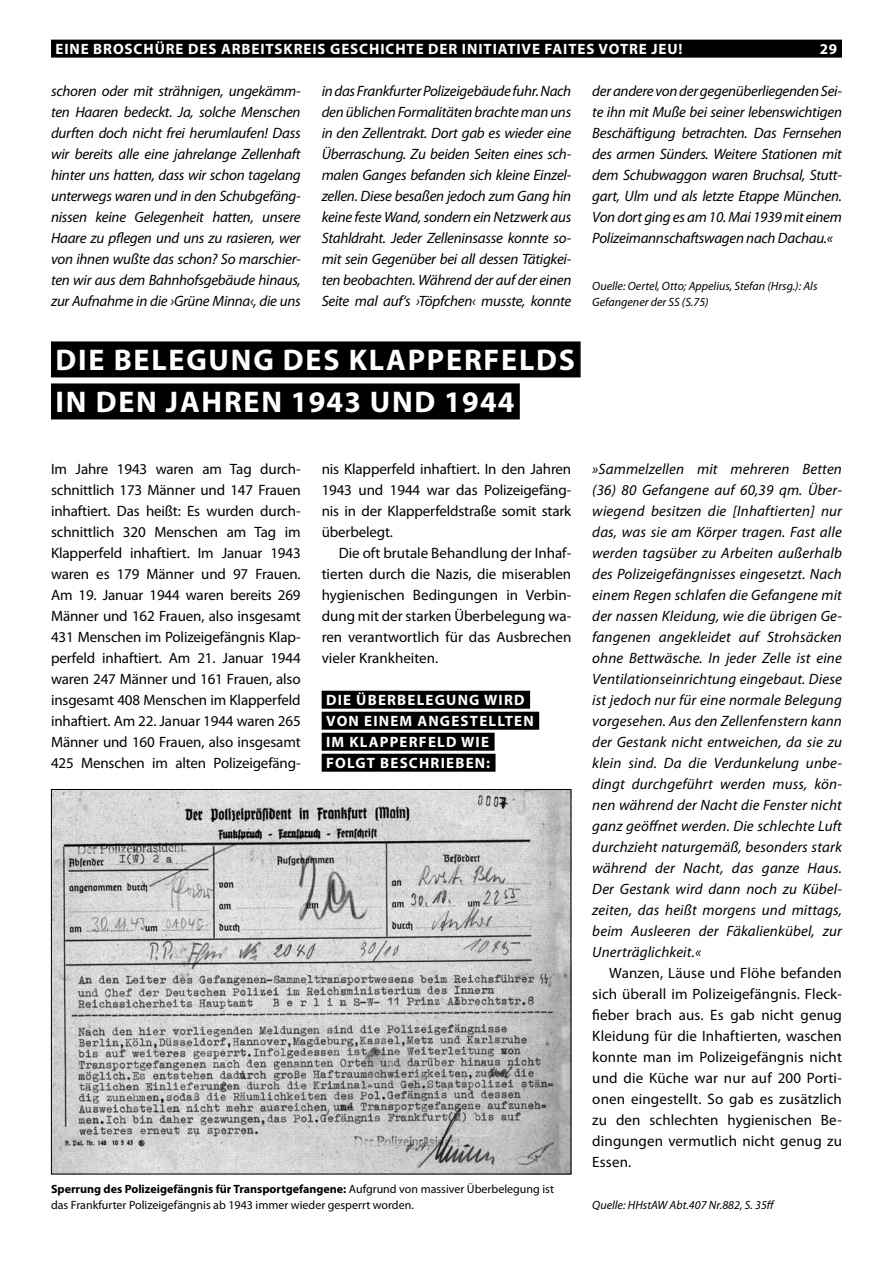
<style>
.page{position:relative;width:893px;height:1263px;background:#fff}
.page>*{position:absolute;margin:0;border:0;box-sizing:border-box;transform-origin:0 0}
.t1{font:700 30px/42px "Myriad Pro";letter-spacing:.06em;color:#fff}
.t2{font:italic 15px/21px "Myriad Pro";letter-spacing:-.02em;color:#000;text-align:justify}
.t3{font:15px/21px "Myriad Pro";letter-spacing:-.005em;color:#000;text-align:justify}
.t4{font:700 15px/21px "Myriad Pro";letter-spacing:.07em;color:#fff}
.t5{font:12px/16.5px "Myriad Pro";color:#000}
.t6{font:italic 12px/16.5px "Myriad Pro";color:#000}
.s1{font-weight:700}
</style>
<div class="page">
<div style="left:51px;top:40px;width:791px;height:18px;background:#000"></div>
<div style="left:51px;top:341px;width:530px;height:36px;background:#000"></div>
<div style="left:51px;top:383px;width:469px;height:36px;background:#000"></div>
<div style="left:322px;top:691px;width:208px;height:18px;background:#000"></div>
<div style="left:322px;top:712px;width:217px;height:18px;background:#000"></div>
<div style="left:322px;top:733px;width:173px;height:18px;background:#000"></div>
<div style="left:322px;top:754px;width:173px;height:18px;background:#000"></div>
<img style="left:53px;top:791px;width:516px;height:381px">
<p class="t4" style="left:55px;top:38px;width:628px">EINE BROSCHÜRE DES ARBEITSKREIS GESCHICHTE DER INITIATIVE FAITES VOTRE JEU!</p>
<p class="t4" style="left:820px;top:38px;width:19px">29</p>
<p class="t2" style="left:51px;top:80px;width:251px">schoren oder mit strähnigen, ungekämm&shy;ten Haaren bedeckt. Ja, solche Menschen durften doch nicht frei herumlaufen! Dass wir bereits alle eine jahrelange Zellenhaft hinter uns hatten, dass wir schon tagelang unterwegs waren und in den Schubgefäng&shy;nissen keine Gelegenheit hatten, unsere Haare zu pflegen und uns zu rasieren, wer von ihnen wußte das schon? So marschier&shy;ten wir aus dem Bahnhofsgebäude hinaus, zur Aufnahme in die ›Grüne Minna‹, die uns</p>
<p class="t2" style="left:322px;top:80px;width:251px">in das Frankfurter Polizeigebäude fuhr. Nach den üblichen Formalitäten brachte man uns in den Zellentrakt. Dort gab es wieder eine Überraschung. Zu beiden Seiten eines sch&shy;malen Ganges befanden sich kleine Einzel&shy;zellen. Diese besaßen jedoch zum Gang hin keine feste Wand, sondern ein Netzwerk aus Stahldraht. Jeder Zelleninsasse konnte so&shy;mit sein Gegenüber bei all dessen Tätigkei&shy;ten beobachten. Während der auf der einen Seite mal auf‘s ›Töpfchen‹ musste, konnte</p>
<p class="t2" style="left:592px;top:80px;width:251px">der andere von der gegenüberliegenden Sei&shy;te ihn mit Muße bei seiner lebenswichtigen Beschäftigung betrachten. Das Fernsehen des armen Sünders. Weitere Stationen mit dem Schubwaggon waren Bruchsal, Stutt&shy;gart, Ulm und als letzte Etappe München.<br>Von dort ging es am 10. Mai 1939 mit einem Polizeimannschaftswagen nach Dachau.«</p>
<p class="t6" style="left:592px;top:277px;width:227px">Ouelle: Oertel, Otto; Appelius, Stefan (Hrsg.): Als<br>Gefangener der SS (S.75)</p>
<h1 class="t1" style="left:56px;top:338px;width:351px">DI E BELEGUNG DES KLAPP</h1>
<h1 class="t1" style="left:56px;top:338px;width:521px;text-indent:391px">ERFELDS<br>IN DEN JAHREN 1943 UND 1944</h1>
<p class="t3" style="left:51px;top:458px;width:251px">Im Jahre 1943 waren am Tag durch&shy;schnittlich 173 Männer und 147 Frauen inhaftiert. Das heißt: Es wurden durch&shy;schnittlich 320 Menschen am Tag im Klapperfeld inhaftiert. Im Januar 1943 waren es 179 Männer und 97 Frauen.<br>Am 19. Januar 1944 waren bereits 269<br>Männer und 162 Frauen, also insgesamt 431 Menschen im Polizeigefängnis Klap&shy;perfeld inhaftiert. Am 21. Januar 1944 waren 247 Männer und 161 Frauen, also insgesamt 408 Menschen im Klapperfeld inhaftiert. Am 22. Januar 1944 waren 265<br>Männer und 160 Frauen, also insgesamt 425 Menschen im alten Polizeigefäng-</p>
<p class="t3" style="left:322px;top:458px;width:251px">nis Klapperfeld inhaftiert. In den Jahren 1943 und 1944 war das Polizeigefäng&shy;nis in der Klapperfeldstraße somit stark überbelegt.</p>
<p class="t3" style="left:322px;top:542px;width:251px;text-indent:17px">Die oft brutale Behandlung der Inhaf&shy;tierten durch die Nazis, die miserablen hygienischen Bedingungen in Verbin&shy;dung mit der starken Überbelegung wa&shy;ren verantwortlich für das Ausbrechen vieler Krankheiten.</p>
<p class="t4" style="left:326px;top:689px;width:209px">DIE ÜBERBELEGUNG WIRD<br>VON EINEM ANGESTELLTEN<br>IM KLAPP</p>
<p class="t4" style="left:326px;top:731px;width:166px;text-align:right">ERFELD WIE<br>FOLGT BESCHRIEBEN:</p>
<p class="t5" style="left:51px;top:1180px;width:504px"><span class="s1">SPERRUNG DES POLIZEIGEFÄNGNIS FÜR TRANSPORTGEFANGENE:</span> Aufgrund von massiver Überbelegung ist das Frankfurter Polizeigefängnis ab 1943 immer wieder gesperrt worden.</p>
<p class="t2" style="left:592px;top:458px;width:251px">»Sammelzellen mit mehreren Betten (36) 80 Gefangene auf 60,39 qm. Über&shy;wiegend besitzen die [Inhaftierten] nur das, was sie am Körper tragen. Fast alle werden tagsüber zu Arbeiten außerhalb des Polizeigefängnisses eingesetzt. Nach einem Regen schlafen die Gefangene mit der nassen Kleidung, wie die übrigen Ge&shy;fangenen angekleidet auf Strohsäcken ohne Bettwäsche. In jeder Zelle ist eine Ventilationseinrichtung eingebaut. Diese ist jedoch nur für eine normale Belegung vorgesehen. Aus den Zellenfenstern kann der Gestank nicht entweichen, da sie zu klein sind. Da die Verdunkelung unbe&shy;dingt durchgeführt werden muss, kön&shy;nen während der Nacht die Fenster nicht ganz geöffnet werden. Die schlechte Luft durchzieht naturgemäß, besonders stark während der Nacht, das ganze Haus.<br>Der Gestank wird dann noch zu Kübel&shy;zeiten, das heißt morgens und mittags, beim Ausleeren der Fäkalienkübel, zur Unerträglichkeit.«</p>
<p class="t3" style="left:592px;top:962px;width:251px;text-indent:17px">Wanzen, Läuse und Flöhe befanden sich überall im Polizeigefängnis. Fleck&shy;fieber brach aus. Es gab nicht genug Kleidung für die Inhaftierten, waschen konnte man im Polizeigefängnis nicht und die Küche war nur auf 200 Porti&shy;onen eingestellt. So gab es zusätzlich zu den schlechten hygienischen Be&shy;dingungen vermutlich nicht genug zu Essen.</p>
<p class="t6" style="left:592px;top:1197px;width:184px">Quelle: HHstAW Abt.407 Nr.882, S. 35ff</p>
</div>
